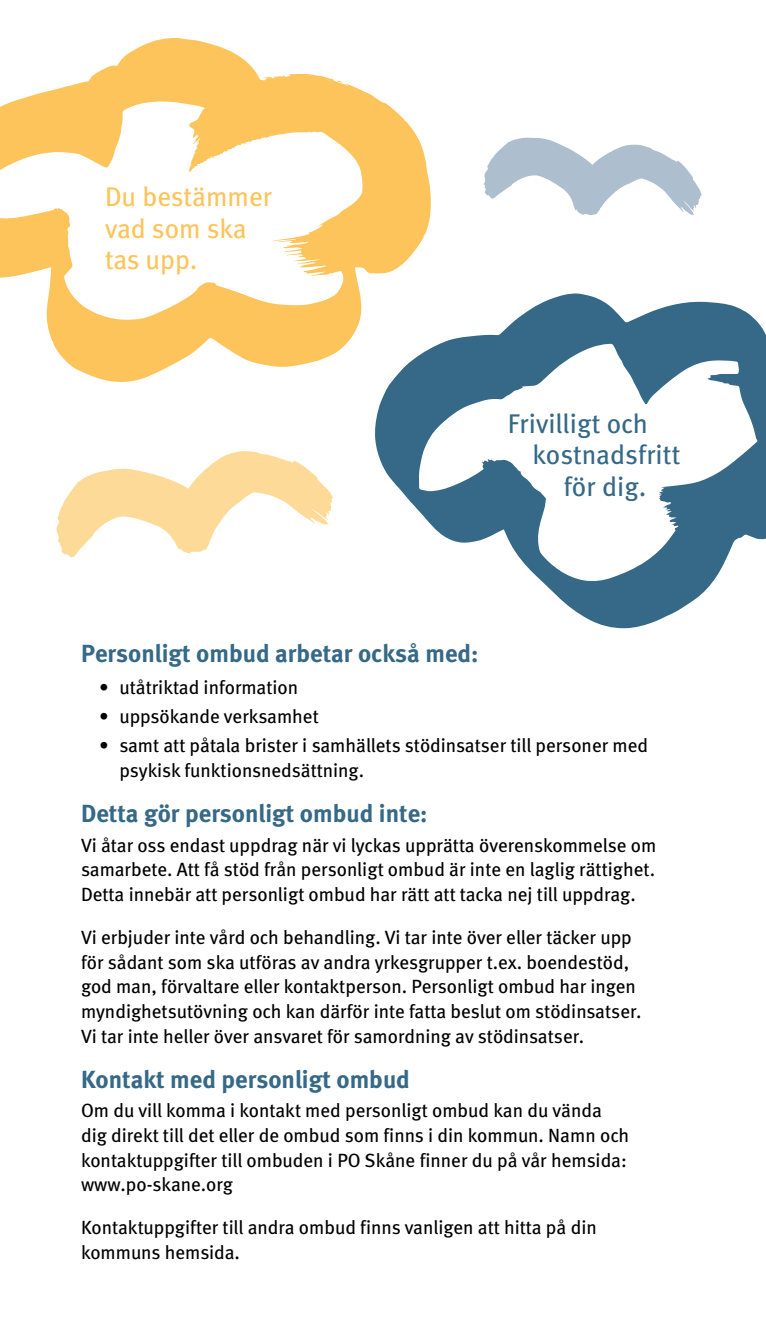
<style>
.page{position:relative;width:766px;height:1340px;background:#fff}
.page>*{position:absolute;margin:0;border:0;box-sizing:border-box;transform-origin:0 0}
.t1{font:27px "Meta Book LF";letter-spacing:.005em;color:#356987}
.t2{font:27px/31.5px "Meta Book LF";color:#fcc45a}
.t3{font:24.75px "Meta Bold Turk LF";color:#356987}
.t4{font:19.12px/24.8px "Meta Book LF";color:#000}
</style>
<div class="page">
<svg style="left:56px;top:451px;width:277px;height:106px"></svg>
<svg style="left:483px;top:138px;width:218px;height:78px"></svg>
<svg style="left:375px;top:293px;width:390px;height:335px"></svg>
<svg style="left:0;top:38px;width:430px;height:344px"></svg>
<svg style="left:405px;top:121px;width:18px;height:35px"></svg>
<svg style="left:381px;top:102px;width:7px;height:5px"></svg>
<svg style="left:323px;top:221px;width:7px;height:5px"></svg>
<svg style="left:264px;top:76px;width:18px;height:7px"></svg>
<svg style="left:315px;top:254px;width:10px;height:4px"></svg>
<h1 class="t2" style="left:105px;top:181px;width:168px">Du bestämmer vad som ska tas upp.</h1>
<h1 class="t1" style="left:507px;top:407px;width:142px">Frivilligt och</h1>
<h1 class="t1" style="left:532px;top:439px;width:149px">kostnadsfritt</h1>
<h1 class="t1" style="left:563px;top:470px;width:84px">för dig.</h1>
<p class="t3" style="left:81px;top:639px;width:399px">Personligt ombud arbetar också med:</p>
<p class="t4" style="left:99px;top:674px;width:200px">• utåtriktad information</p>
<p class="t4" style="left:99px;top:704px;width:221px">• uppsökande verksamhet</p>
<p class="t4" style="left:119px;top:733px;width:530px;text-indent:-20px">• samt att påtala brister i samhällets stödinsatser till personer med psykisk funktionsnedsättning.</p>
<p class="t3" style="left:81px;top:799px;width:348px">Detta gör personligt ombud inte:</p>
<p class="t4" style="left:81px;top:832px;width:576px;text-align:justify">Vi åtar oss endast uppdrag när vi lyckas upprätta överenskommelse om samarbete. Att få stöd från personligt ombud är inte en laglig rättighet.<br>Detta innebär att personligt ombud har rätt att tacka nej till uppdrag.</p>
<p class="t4" style="left:81px;top:924px;width:562px">Vi erbjuder inte vård och behandling. Vi tar inte över eller täcker upp för sådant som ska utföras av andra yrkesgrupper t.ex. boendestöd, god man, förvaltare eller kontaktperson. Personligt ombud har ingen myndighetsutövning och kan därför inte fatta beslut om stödinsatser.<br>Vi tar inte heller över ansvaret för samordning av stödinsatser.</p>
<p class="t3" style="left:81px;top:1064px;width:330px">Kontakt med personligt ombud</p>
<p class="t4" style="left:81px;top:1097px;width:549px">Om du vill komma i kontakt med personligt ombud kan du vända dig direkt till det eller de ombud som finns i din kommun. Namn och kontaktuppgifter till ombuden i PO Skåne finner du på vår hemsida: www.po-skane.org</p>
<p class="t4" style="left:81px;top:1214px;width:517px">Kontaktuppgifter till andra ombud finns vanligen att hitta på din kommuns hemsida.</p>
</div>
